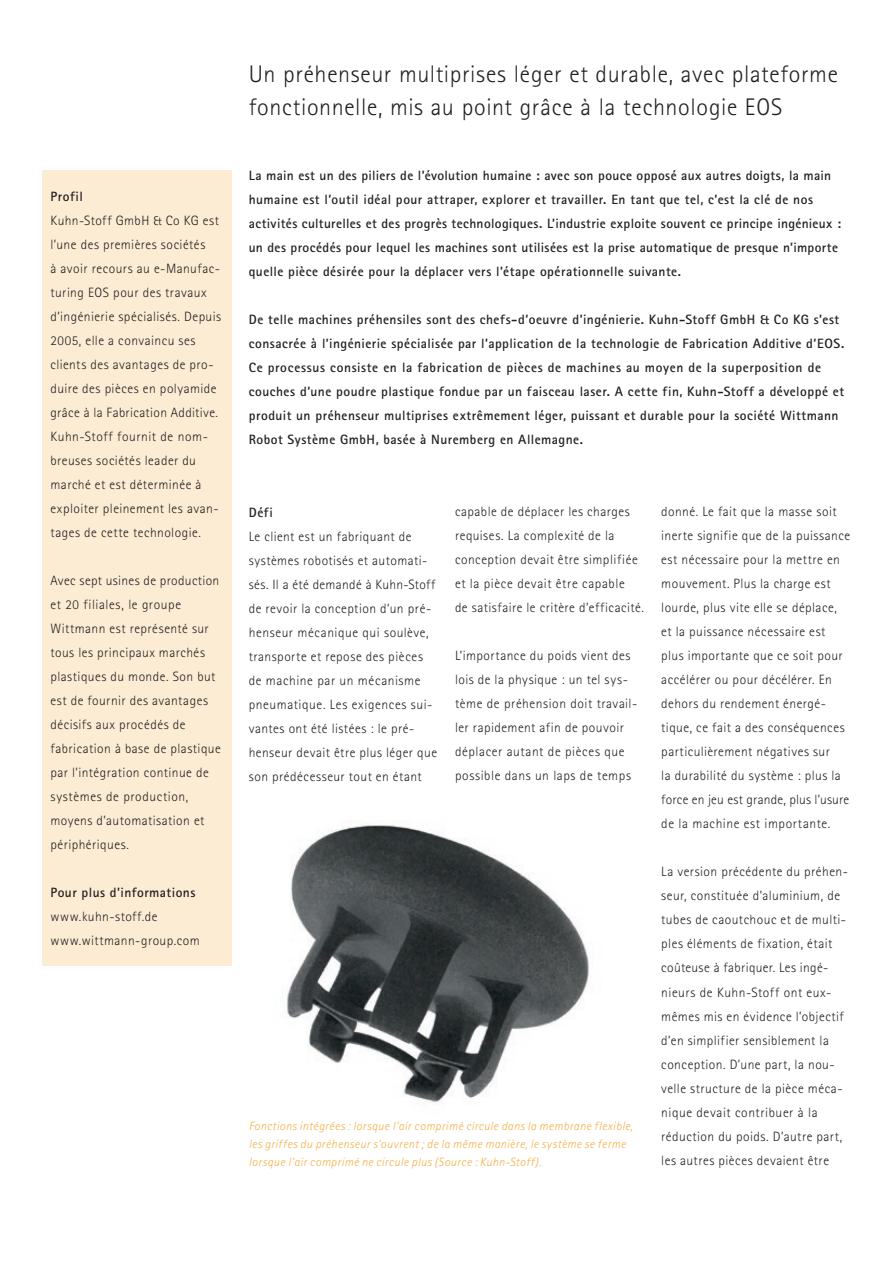
<style>
.page{position:relative;width:893px;height:1263px;background:#fff}
.page>*{position:absolute;margin:0;border:0;box-sizing:border-box;transform-origin:0 0}
.t1{font:300 24px/33px "Rotis Sans Serif";letter-spacing:.03em;color:#231f20}
.t2{font:300 13.5px/24px "Rotis Sans Serif";letter-spacing:.035em;color:#231f20}
.t3{font:700 13.5px/24px "Rotis Sans Serif";letter-spacing:.035em;color:#231f20}
.t4{font:italic 300 12px/18px "Rotis Sans Serif";letter-spacing:.035em;color:#f4ae43}
</style>
<div class="page">
<img style="left:286px;top:825px;width:303px;height:278px">
<div style="left:43px;top:171px;width:189px;height:795px;background:#fcecd4"></div>
<p class="t3" style="left:50px;top:184px;width:34px">Profil</p>
<p class="t2" style="left:50px;top:208px;width:172px">Kuhn-Stoff GmbH &amp; Co KG est l’une des premières sociétés<br>à avoir recours au e-Manufac&shy;turing EOS pour des travaux d’ingénierie spécialisés. Depuis<br>2005, elle a convaincu ses clients des avantages de pro&shy;duire des pièces en polyamide grâce à la Fabrication Additive.<br>Kuhn-Stoff fournit de nom&shy;breuses sociétés leader du marché et est déterminée à exploiter pleinement les avan&shy;tages de cette technologie.</p>
<p class="t2" style="left:50px;top:568px;width:172px">Avec sept usines de production et 20 filiales, le groupe<br>Wittmann est représenté sur tous les principaux marchés plastiques du monde. Son but est de fournir des avantages décisifs aux procédés de fabrication à base de plastique par l’intégration continue de systèmes de production, moyens d’automatisation et périphériques.</p>
<p class="t3" style="left:50px;top:880px;width:146px">Pour plus d’informations</p>
<p class="t2" style="left:50px;top:904px;width:151px">www.kuhn-stoff.de www.wittmann-group.com</p>
<h1 class="t1" style="left:249px;top:57px;width:591px">Un préhenseur multiprises léger et durable, avec plateforme fonctionnelle, mis au point grâce à la technologie EOS</h1>
<p class="t3" style="left:249px;top:163px;width:594px">La main est un des piliers de l’évolution humaine : avec son pouce opposé aux autres doigts, la main humaine est l’outil idéal pour attraper, explorer et travailler. En tant que tel, c’est la clé de nos activités culturelles et des progrès technologiques. L’industrie exploite souvent ce principe ingénieux : un des procédés pour lequel les machines sont utilisées est la prise automatique de presque n’importe quelle pièce désirée pour la déplacer vers l’étape opérationnelle suivante.</p>
<p class="t3" style="left:249px;top:307px;width:597px">De telle machines préhensiles sont des chefs-d’oeuvre d’ingénierie. Kuhn-Stoff GmbH &amp; Co KG s’est consacrée à l’ingénierie spécialisée par l’application de la technologie de Fabrication Additive d’EOS.<br>Ce processus consiste en la fabrication de pièces de machines au moyen de la superposition de couches d’une poudre plastique fondue par un faisceau laser. A cette fin, Kuhn-Stoff a développé et produit un préhenseur multiprises extrêmement léger, puissant et durable pour la société Wittmann Robot Système GmbH, basée à Nuremberg en Allemagne.</p>
<p class="t3" style="left:249px;top:500px;width:26px">Défi</p>
<p class="t2" style="left:249px;top:524px;width:190px">Le client est un fabriquant de systèmes robotisés et automati&shy;sés. Il a été demandé à Kuhn-Stoff de revoir la conception d’un pré&shy;henseur mécanique qui soulève, transporte et repose des pièces de machine par un mécanisme pneumatique. Les exigences sui&shy;vantes ont été listées : le pré&shy;henseur devait être plus léger que son prédécesseur tout en étant</p>
<p class="t2" style="left:455px;top:500px;width:190px">capable de déplacer les charges requises. La complexité de la conception devait être simplifiée et la pièce devait être capable<br>de satisfaire le critère d’efficacité.</p>
<p class="t2" style="left:455px;top:644px;width:184px">L’importance du poids vient des lois de la physique : un tel sys&shy;tème de préhension doit travail&shy;ler rapidement afin de pouvoir déplacer autant de pièces que possible dans un laps de temps</p>
<p class="t4" style="left:249px;top:1117px;width:386px">Fonctions intégrées : lorsque l’air comprimé circule dans la membrane flexible, les griffes du préhenseur s’ouvrent ; de la même manière, le système se ferme lorsque l’air comprimé ne circule plus (Source : Kuhn-Stoff).</p>
<p class="t2" style="left:661px;top:500px;width:191px">donné. Le fait que la masse soit inerte signifie que de la puissance est nécessaire pour la mettre en mouvement. Plus la charge est lourde, plus vite elle se déplace, et la puissance nécessaire est plus importante que ce soit pour accélérer ou pour décélérer. En dehors du rendement énergé&shy;tique, ce fait a des conséquences particulièrement négatives sur<br>la durabilité du système : plus la force en jeu est grande, plus l’usure de la machine est importante.</p>
<p class="t2" style="left:661px;top:860px;width:188px">La version précédente du préhen&shy;seur, constituée d’aluminium, de tubes de caoutchouc et de multi&shy;ples éléments de fixation, était coûteuse à fabriquer. Les ingé&shy;nieurs de Kuhn-Stoff ont eux&shy;mêmes mis en évidence l’objectif d’en simplifier sensiblement la conception. D’une part, la nou&shy;velle structure de la pièce méca&shy;nique devait contribuer à la réduction du poids. D’autre part, les autres pièces devaient être</p>
</div>
